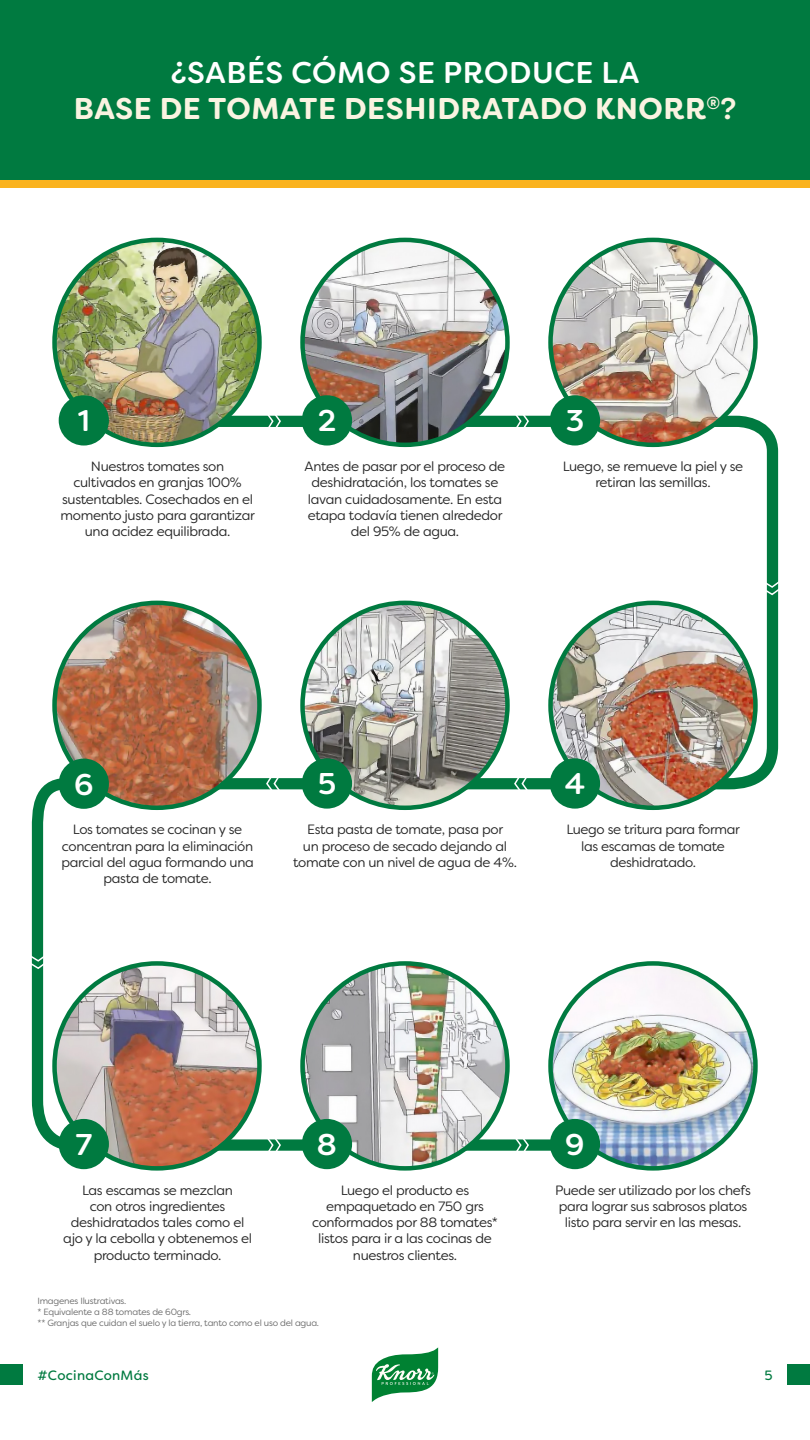
<style>
.page{position:relative;width:810px;height:1440px;background:#fff}
.page>*{position:absolute;margin:0;border:0;box-sizing:border-box;transform-origin:0 0}
.t1{font:700 30px/36px "Filson Soft";letter-spacing:.02em;color:#faf3e1;text-align:center}
.t2{font:500 30px "Filson Soft";color:#fff}
.t3{font:13.5px/16.2px "Filson Soft";letter-spacing:-.025em;color:#262626;text-align:center}
.t4{font:13.5px "Filson Soft";letter-spacing:.02em;color:#007a40}
.t5{font:9px/10.8px "Filson Soft";letter-spacing:-.025em;color:#6b6b6b}
.s1{font-weight:500;color:#fff}
.s2{font-weight:500}
</style>
<div class="page">
<svg style="left:372px;top:1347px;width:66px;height:55px"></svg>
<div style="left:788px;top:1364px;width:22px;height:21px;background:#007a40"></div>
<div style="left:0;top:1364px;width:22px;height:21px;background:#007a40"></div>
<svg style="left:31px;top:410px;width:748px;height:746px"></svg>
<div style="left:0;top:0;width:810px;height:181px;background:#007a40"></div>
<div style="left:0;top:181px;width:810px;height:7px;background:#fab31f"></div>
<img style="left:55px;top:240px;width:204px;height:205px;border-radius:102px">
<img style="left:55px;top:603px;width:204px;height:205px;border-radius:102px">
<img style="left:55px;top:963px;width:204px;height:205px;border-radius:102px">
<img style="left:303px;top:240px;width:204px;height:205px;border-radius:102px">
<img style="left:303px;top:603px;width:204px;height:205px;border-radius:102px">
<img style="left:303px;top:963px;width:204px;height:205px;border-radius:102px">
<img style="left:551px;top:240px;width:204px;height:205px;border-radius:102px">
<img style="left:551px;top:603px;width:204px;height:205px;border-radius:102px">
<img style="left:551px;top:963px;width:204px;height:205px;border-radius:102px">
<div style="left:59px;top:395px;width:50px;height:51px;background:#007a40;border-radius:50%"></div>
<div style="left:59px;top:759px;width:50px;height:50px;background:#007a40;border-radius:50%"></div>
<div style="left:59px;top:1119px;width:50px;height:50px;background:#007a40;border-radius:50%"></div>
<div style="left:302px;top:395px;width:50px;height:51px;background:#007a40;border-radius:50%"></div>
<div style="left:302px;top:758px;width:50px;height:51px;background:#007a40;border-radius:50%"></div>
<div style="left:302px;top:1119px;width:50px;height:50px;background:#007a40;border-radius:50%"></div>
<div style="left:550px;top:395px;width:50px;height:51px;background:#007a40;border-radius:50%"></div>
<div style="left:550px;top:758px;width:50px;height:51px;background:#007a40;border-radius:50%"></div>
<div style="left:550px;top:1119px;width:50px;height:50px;background:#007a40;border-radius:50%"></div>
<svg style="left:265px;top:411px;width:17px;height:22px"></svg>
<svg style="left:265px;top:1135px;width:17px;height:21px"></svg>
<svg style="left:513px;top:772px;width:17px;height:22px"></svg>
<svg style="left:513px;top:411px;width:17px;height:22px"></svg>
<svg style="left:513px;top:1135px;width:17px;height:21px"></svg>
<svg style="left:265px;top:772px;width:17px;height:22px"></svg>
<svg style="left:760px;top:579px;width:19px;height:17px"></svg>
<svg style="left:31px;top:953px;width:18px;height:17px"></svg>
<h1 class="t1" style="left:74px;top:55px;width:664px"><span class="s1">¿SABÉS CÓMO SE PRODUCE LA<br></span>BASE DE TOMATE DESHIDRATADO KNORR<sup>®</sup><span class="s2">?</span></h1>
<h1 class="t2" style="left:78px;top:401px;width:13px">1</h1>
<p class="t3" style="left:61px;top:458px;width:196px">Nuestros tomates son cultivados en granjas 100% sustentables. Cosechados en el momento justo para garantizar una acidez equilibrada.</p>
<h1 class="t2" style="left:318px;top:401px;width:20px">2</h1>
<p class="t3" style="left:305px;top:458px;width:202px">Antes de pasar por el proceso de deshidratación, los tomates se lavan cuidadosamente. En esta etapa todavía tienen alrededor del 95% de agua.</p>
<h1 class="t2" style="left:566px;top:401px;width:20px">3</h1>
<p class="t3" style="left:563px;top:458px;width:182px">Luego, se remueve la piel y se retiran las semillas.</p>
<h1 class="t2" style="left:74px;top:765px;width:21px">6</h1>
<p class="t3" style="left:61px;top:821px;width:194px">Los tomates se cocinan y se concentran para la eliminación parcial del agua formando una pasta de tomate.</p>
<h1 class="t2" style="left:318px;top:764px;width:20px">5</h1>
<p class="t3" style="left:293px;top:821px;width:225px">Esta pasta de tomate, pasa por<br>un proceso de secado dejando al tomate con un nivel de agua de 4%.</p>
<h1 class="t2" style="left:565px;top:764px;width:22px">4</h1>
<p class="t3" style="left:566px;top:821px;width:175px">Luego se tritura para formar las escamas de tomate deshidratado.</p>
<h1 class="t2" style="left:75px;top:1125px;width:18px">7</h1>
<h1 class="t2" style="left:317px;top:1125px;width:22px">8</h1>
<p class="t3" style="left:63px;top:1182px;width:191px">Las escamas se mezclan<br>con otros ingredientes deshidratados tales como el ajo y la cebolla y obtenemos el producto terminado.</p>
<p class="t5" style="left:38px;top:1295px;width:283px">Imagenes Ilustrativas.<br>* Equivalente a 88 tomates de 60grs.<br>** Granjas que cuidan el suelo y la tierra, tanto como el uso del agua.</p>
<p class="t3" style="left:312px;top:1182px;width:188px">Luego el producto es empaquetado en 750 grs conformados por 88 tomates* listos para ir a las cocinas de nuestros clientes.</p>
<h1 class="t2" style="left:565px;top:1125px;width:21px">9</h1>
<p class="t3" style="left:555px;top:1182px;width:197px">Puede ser utilizado por los chefs para lograr sus sabrosos platos listo para servir en las mesas.</p>
<p class="t4" style="left:38px;top:1366px;width:113px">#CocinaConMás</p>
<p class="t4" style="left:764px;top:1366px;width:10px">5</p>
</div>
